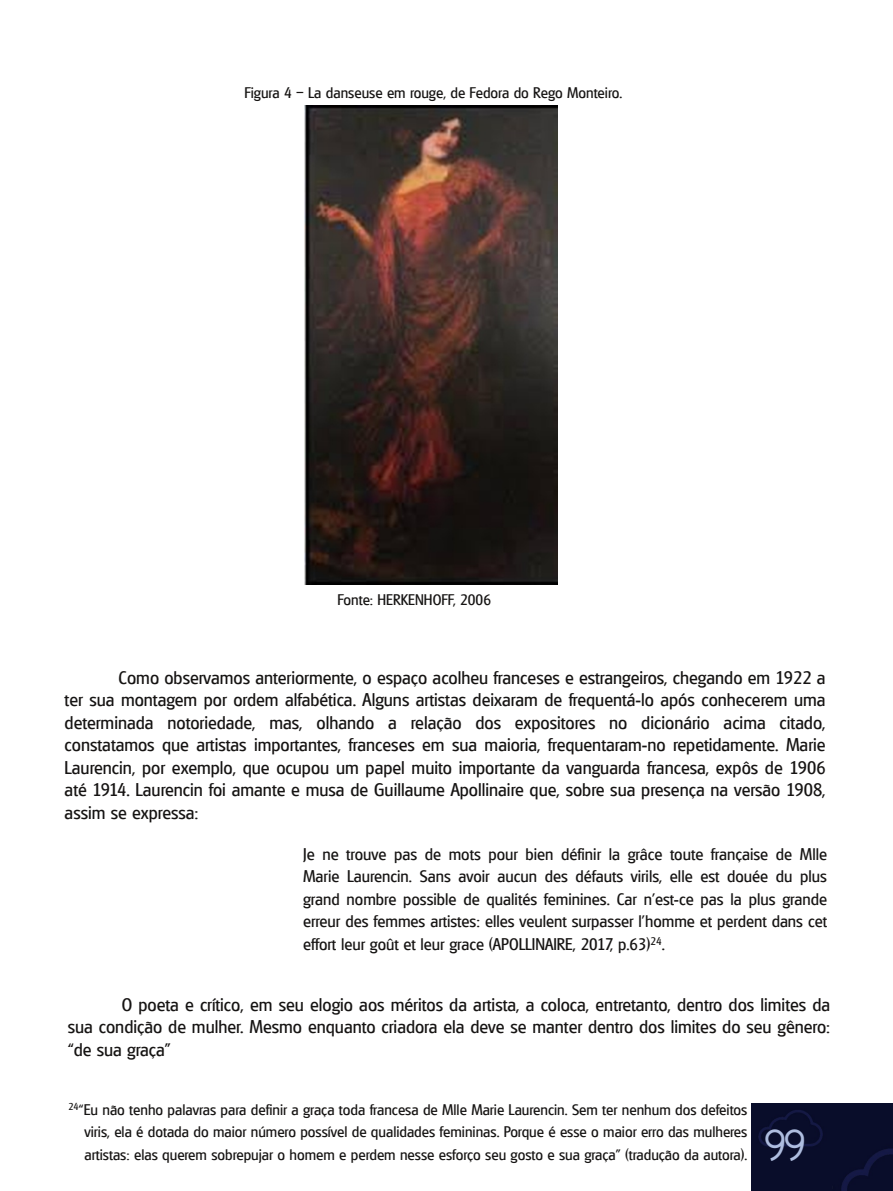
<style>
.page{position:relative;width:893px;height:1191px;background:#fff}
.page>*{position:absolute;margin:0;border:0;box-sizing:border-box;transform-origin:0 0}
.t1{font:45px "Dolce Vita";color:#aebddf}
.t2{font:18px/22.5px "Glasgow";color:#161413;text-align:justify}
.t3{font:16.5px/22.5px "Glasgow";color:#161413;text-align:justify}
.t4{font:15px/22.5px "Glasgow";color:#161413;text-align:justify}
</style>
<div class="page">
<img style="left:752px;top:1103px;width:141px;height:88px">
<img style="left:305px;top:106px;width:252px;height:479px">
<p class="t4" style="left:244px;top:81px;width:379px">Figura 4 – La danseuse em rouge, de Fedora do Rego Monteiro.</p>
<p class="t4" style="left:337px;top:588px;width:155px">Fonte: HERKENHOFF, 2006</p>
<p class="t2" style="left:65px;top:665px;width:762px;text-indent:54px">Como observamos anteriormente, o espaço acolheu franceses e estrangeiros, chegando em 1922 a ter sua montagem por ordem alfabética. Alguns artistas deixaram de frequentá-lo após conhecerem uma determinada notoriedade, mas, olhando a relação dos expositores no dicionário acima citado, constatamos que artistas importantes, franceses em sua maioria, frequentaram-no repetidamente. Marie Laurencin, por exemplo, que ocupou um papel muito importante da vanguarda francesa, expôs de 1906 até 1914. Laurencin foi amante e musa de Guillaume Apollinaire que, sobre sua presença na versão 1908, assim se expressa:</p>
<p class="t3" style="left:303px;top:842px;width:525px">Je ne trouve pas de mots pour bien définir la grâce toute française de Mlle Marie Laurencin. Sans avoir aucun des défauts virils, elle est douée du plus grand nombre possible de qualités feminines. Car n’est-ce pas la plus grande erreur des femmes artistes: elles veulent surpasser l’homme et perdent dans cet effort leur goût et leur grace (APOLLINAIRE, 2017, p.63)<sup>24</sup>.</p>
<p class="t2" style="left:68px;top:993px;width:764px;text-indent:54px">O poeta e crítico, em seu elogio aos méritos da artista, a coloca, entretanto, dentro dos limites da sua condição de mulher. Mesmo enquanto criadora ela deve se manter dentro dos limites do seu gênero: “de sua graça”</p>
<p class="t4" style="left:85px;top:1098px;width:664px;text-indent:-16px"><sup>24</sup>“Eu não tenho palavras para definir a graça toda francesa de Mlle Marie Laurencin. Sem ter nenhum dos defeitos viris, ela é dotada do maior número possível de qualidades femininas. Porque é esse o maior erro das mulheres artistas: elas querem sobrepujar o homem e perdem nesse esforço seu gosto e sua graça” (tradução da autora).</p>
<h1 class="t1" style="left:765px;top:1123px;width:41px">99</h1>
</div>
